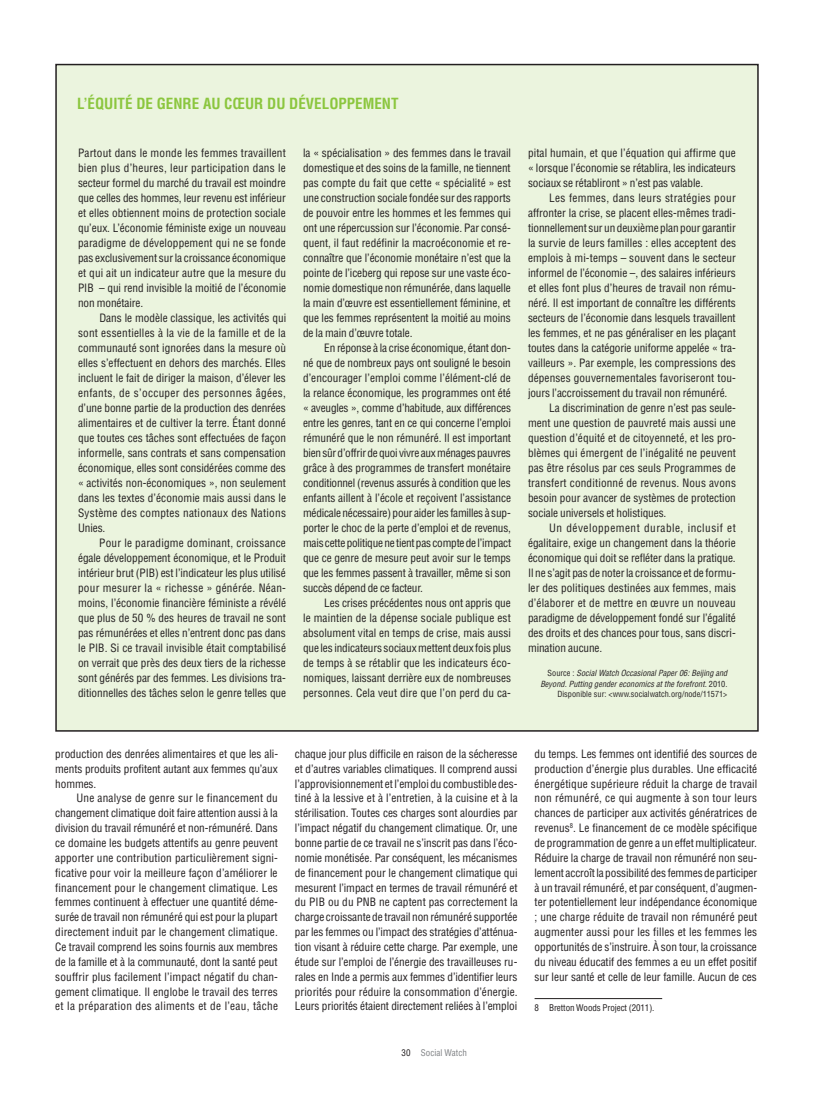
<style>
.page{position:relative;width:821px;height:1106px;background:#fff}
.page>*{position:absolute;margin:0;border:0;box-sizing:border-box;transform-origin:0 0}
.t1{font:700 condensed 15px "Helvetica";color:#8bc63e}
.t2{font:condensed 11.25px/15px "Helvetica";letter-spacing:-.005em;color:#231f20;text-align:justify}
.t3{font:condensed 11.25px "Helvetica";letter-spacing:.015em;color:#231f20}
.t4{font:condensed 11.25px "Helvetica";letter-spacing:.02em;color:#231f20}
.t5{font:condensed 11.25px "Helvetica";letter-spacing:.025em;color:#231f20}
.t6{font:condensed 11.25px "Helvetica";letter-spacing:.045em;color:#231f20}
.t7{font:condensed 9px "Helvetica";letter-spacing:-.01em;color:#231f20}
.t8{font:condensed 9px "Helvetica";color:#808285}
.t9{font:italic condensed 8.25px/10.5px "Helvetica";color:#231f20;text-align:right}
.s1{font-style:normal}
.s2{color:#231f20}
</style>
<div class="page">
<hr style="left:534px;top:998px;width:128px;height:1px;background:#231f20">
<div style="left:56px;top:65px;width:702px;height:666px;background:#ebf4de"></div>
<h1 class="t1" style="left:77px;top:94px;width:35px">L’ÉQUITÉ</h1>
<h1 class="t1" style="left:136px;top:94px;width:30px">DE GENRE</h1>
<h1 class="t1" style="left:203px;top:94px;width:121px">AU CŒUR DU DÉVELOPPEMENT</h1>
<p class="t2" style="left:78px;top:145px;width:210px">Partout dans le monde les femmes travaillent bien plus d’heures, leur participation dans le secteur formel du marché du travail est moindre que celles des hommes, leur revenu est inférieur et elles obtiennent moins de protection sociale qu’eux. L’économie féministe exige un nouveau paradigme de développement qui ne se fonde pas exclusivement sur la croissance économique et qui ait un indicateur autre que la mesure du PIB – qui rend invisible la moitié de l’économie non monétaire.</p>
<p class="t2" style="left:78px;top:310px;width:210px;text-indent:21px">Dans le modèle classique, les activités qui sont essentielles à la vie de la famille et de la communauté sont ignorées dans la mesure où elles s’effectuent en dehors des marchés. Elles incluent le fait de diriger la maison, d’élever les enfants, de s’occuper des personnes âgées, d’une bonne partie de la production des denrées alimentaires et de cultiver la terre. Étant donné que toutes ces tâches sont effectuées de façon informelle, sans contrats et sans compensation économique, elles sont considérées comme des « activités non-économiques », non seulement dans les textes d’économie mais aussi dans le Système des comptes nationaux des Nations Unies.</p>
<p class="t2" style="left:78px;top:535px;width:210px;text-indent:21px">Pour le paradigme dominant, croissance égale développement économique, et le Produit intérieur brut (PIB) est l’indicateur les plus utilisé pour mesurer la « richesse » générée. Néan&shy;moins, l’économie financière féministe a révélé que plus de 50 % des heures de travail ne sont pas rémunérées et elles n’entrent donc pas dans le PIB. Si ce travail invisible était comptabilisé on verrait que près des deux tiers de la richesse sont générés par des femmes. Les divisions tra&shy;ditionnelles des tâches selon le genre telles que</p>
<p class="t2" style="left:303px;top:145px;width:210px">la « spécialisation » des femmes dans le travail domestique et des soins de la famille, ne tiennent pas compte du fait que cette « spécialité » est une construction sociale fondée sur des rapports de pouvoir entre les hommes et les femmes qui ont une répercussion sur l’économie. Par consé&shy;quent, il faut redéfinir la macroéconomie et re&shy;connaître que l’économie monétaire n’est que la pointe de l’iceberg qui repose sur une vaste éco&shy;nomie domestique non rémunérée, dans laquelle la main d’œuvre est essentiellement féminine, et que les femmes représentent la moitié au moins de la main d’œuvre totale.</p>
<p class="t2" style="left:303px;top:340px;width:210px;text-indent:21px">En réponse à la crise économique, étant don&shy;né que de nombreux pays ont souligné le besoin d’encourager l’emploi comme l’élément-clé de la relance économique, les programmes ont été « aveugles », comme d’habitude, aux différences entre les genres, tant en ce qui concerne l’emploi rémunéré que le non rémunéré. Il est important bien sûr d’offrir de quoi vivre aux ménages pauvres grâce à des programmes de transfert monétaire conditionnel (revenus assurés à condition que les enfants aillent à l’école et reçoivent l’assistance médicale nécessaire) pour aider les familles à sup&shy;porter le choc de la perte d’emploi et de revenus, mais cette politique ne tient pas compte de l’impact que ce genre de mesure peut avoir sur le temps que les femmes passent à travailler, même si son succès dépend de ce facteur.</p>
<p class="t2" style="left:303px;top:595px;width:210px;text-indent:21px">Les crises précédentes nous ont appris que le maintien de la dépense sociale publique est absolument vital en temps de crise, mais aussi que les indicateurs sociaux mettent deux fois plus de temps à se rétablir que les indicateurs éco&shy;nomiques, laissant derrière eux de nombreuses personnes. Cela veut dire que l’on perd du ca-</p>
<p class="t2" style="left:528px;top:145px;width:209px">pital humain, et que l’équation qui affirme que « lorsque l’économie se rétablira, les indicateurs sociaux se rétabliront » n’est pas valable.</p>
<p class="t5" style="left:549px;top:191px;width:188px">Les femmes, dans leurs stratégies pour</p>
<p class="t2" style="left:528px;top:205px;width:209px">affronter la crise, se placent elles-mêmes tradi-</p>
<p class="t2" style="left:528px;top:220px;width:209px">tionnellement sur un deuxième plan pour garantir</p>
<p class="t2" style="left:528px;top:235px;width:210px">la survie de leurs familles : elles acceptent des</p>
<p class="t2" style="left:528px;top:250px;width:209px">emplois à mi-temps – souvent dans le secteur</p>
<p class="t2" style="left:528px;top:265px;width:209px">informel de l’économie –, des salaires inférieurs</p>
<p class="t2" style="left:528px;top:280px;width:209px">et elles font plus d’heures de travail non rému-</p>
<p class="t2" style="left:528px;top:295px;width:209px">néré. Il est important de connaître les différents</p>
<p class="t2" style="left:528px;top:310px;width:209px">secteurs de l’économie dans lesquels travaillent</p>
<p class="t2" style="left:528px;top:325px;width:209px">les femmes, et ne pas généraliser en les plaçant</p>
<p class="t2" style="left:528px;top:340px;width:209px">toutes dans la catégorie uniforme appelée « tra-</p>
<p class="t2" style="left:528px;top:355px;width:209px">vailleurs ». Par exemple, les compressions des</p>
<p class="t2" style="left:528px;top:370px;width:209px">dépenses gouvernementales favoriseront tou-</p>
<p class="t2" style="left:528px;top:385px;width:201px">jours l’accroissement du travail non rémunéré.</p>
<p class="t2" style="left:549px;top:400px;width:188px">La discrimination de genre n’est pas seule-</p>
<p class="t2" style="left:528px;top:415px;width:209px">ment une question de pauvreté mais aussi une</p>
<p class="t2" style="left:528px;top:430px;width:209px">question d’équité et de citoyenneté, et les pro-</p>
<p class="t2" style="left:528px;top:445px;width:209px">blèmes qui émergent de l’inégalité ne peuvent</p>
<p class="t2" style="left:528px;top:460px;width:209px">pas être résolus par ces seuls Programmes de</p>
<p class="t3" style="left:528px;top:475px;width:209px">transfert conditionné de revenus. Nous avons</p>
<p class="t2" style="left:528px;top:490px;width:209px">besoin pour avancer de systèmes de protection</p>
<p class="t2" style="left:528px;top:505px;width:140px">sociale universels et holistiques.</p>
<p class="t6" style="left:549px;top:520px;width:188px">Un développement durable, inclusif et</p>
<p class="t2" style="left:528px;top:535px;width:209px">égalitaire, exige un changement dans la théorie</p>
<p class="t2" style="left:528px;top:550px;width:209px">économique qui doit se refléter dans la pratique.</p>
<p class="t2" style="left:528px;top:565px;width:209px">Il ne s’agit pas de noter la croissance et de formu-</p>
<p class="t2" style="left:528px;top:580px;width:209px">ler des politiques destinées aux femmes, mais</p>
<p class="t4" style="left:528px;top:595px;width:209px">d’élaborer et de mettre en œuvre un nouveau</p>
<p class="t2" style="left:528px;top:610px;width:209px">paradigme de développement fondé sur l’égalité</p>
<p class="t2" style="left:528px;top:625px;width:209px">des droits et des chances pour tous, sans discri-</p>
<p class="t2" style="left:528px;top:640px;width:76px">mination aucune.</p>
<p class="t9" style="left:540px;top:668px;width:188px"><span class="s1">Source :</span> Social Watch Occasional Paper 06: Beijing and<br>Beyond. Putting gender economics at the forefront. <span class="s1">2010.<br>Disponible sur: &lt;www.socialwatch.org/node/11571&gt;</span></p>
<p class="t2" style="left:55px;top:746px;width:224px">production des denrées alimentaires et que les ali&shy;ments produits profitent autant aux femmes qu’aux hommes.</p>
<p class="t2" style="left:55px;top:790px;width:224px;text-indent:21px">Une analyse de genre sur le financement du changement climatique doit faire attention aussi à la division du travail rémunéré et non-rémunéré. Dans ce domaine les budgets attentifs au genre peuvent apporter une contribution particulièrement signi&shy;ficative pour voir la meilleure façon d’améliorer le financement pour le changement climatique. Les femmes continuent à effectuer une quantité déme&shy;surée de travail non rémunéré qui est pour la plupart directement induit par le changement climatique.<br>Ce travail comprend les soins fournis aux membres de la famille et à la communauté, dont la santé peut souffrir plus facilement l’impact négatif du chan&shy;gement climatique. Il englobe le travail des terres et la préparation des aliments et de l’eau, tâche</p>
<p class="t2" style="left:295px;top:746px;width:224px">chaque jour plus difficile en raison de la sécheresse et d’autres variables climatiques. Il comprend aussi l’approvisionnement et l’emploi du combustible des&shy;tiné à la lessive et à l’entretien, à la cuisine et à la stérilisation. Toutes ces charges sont alourdies par l’impact négatif du changement climatique. Or, une bonne partie de ce travail ne s’inscrit pas dans l’éco&shy;nomie monétisée. Par conséquent, les mécanismes de financement pour le changement climatique qui mesurent l’impact en termes de travail rémunéré et du PIB ou du PNB ne captent pas correctement la charge croissante de travail non rémunéré supportée par les femmes ou l’impact des stratégies d’atténua&shy;tion visant à réduire cette charge. Par exemple, une étude sur l’emploi de l’énergie des travailleuses ru&shy;rales en Inde a permis aux femmes d’identifier leurs priorités pour réduire la consommation d’énergie.<br>Leurs priorités étaient directement reliées à l’emploi</p>
<p class="t2" style="left:534px;top:746px;width:224px">du temps. Les femmes ont identifié des sources de production d’énergie plus durables. Une efficacité énergétique supérieure réduit la charge de travail non rémunéré, ce qui augmente à son tour leurs chances de participer aux activités génératrices de revenus<sup>8</sup>. Le financement de ce modèle spécifique de programmation de genre a un effet multiplicateur.<br>Réduire la charge de travail non rémunéré non seu&shy;lement accroît la possibilité des femmes de participer à un travail rémunéré, et par conséquent, d’augmen&shy;ter potentiellement leur indépendance économique ; une charge réduite de travail non rémunéré peut augmenter aussi pour les filles et les femmes les opportunités de s’instruire. À son tour, la croissance du niveau éducatif des femmes a eu un effet positif sur leur santé et celle de leur famille. Aucun de ces</p>
<p class="t7" style="left:534px;top:1001px;width:121px">8 Bretton Woods Project (2011).</p>
<p class="t8" style="left:401px;top:1047px;width:67px"><span class="s2">30</span> Social Watch</p>
</div>
